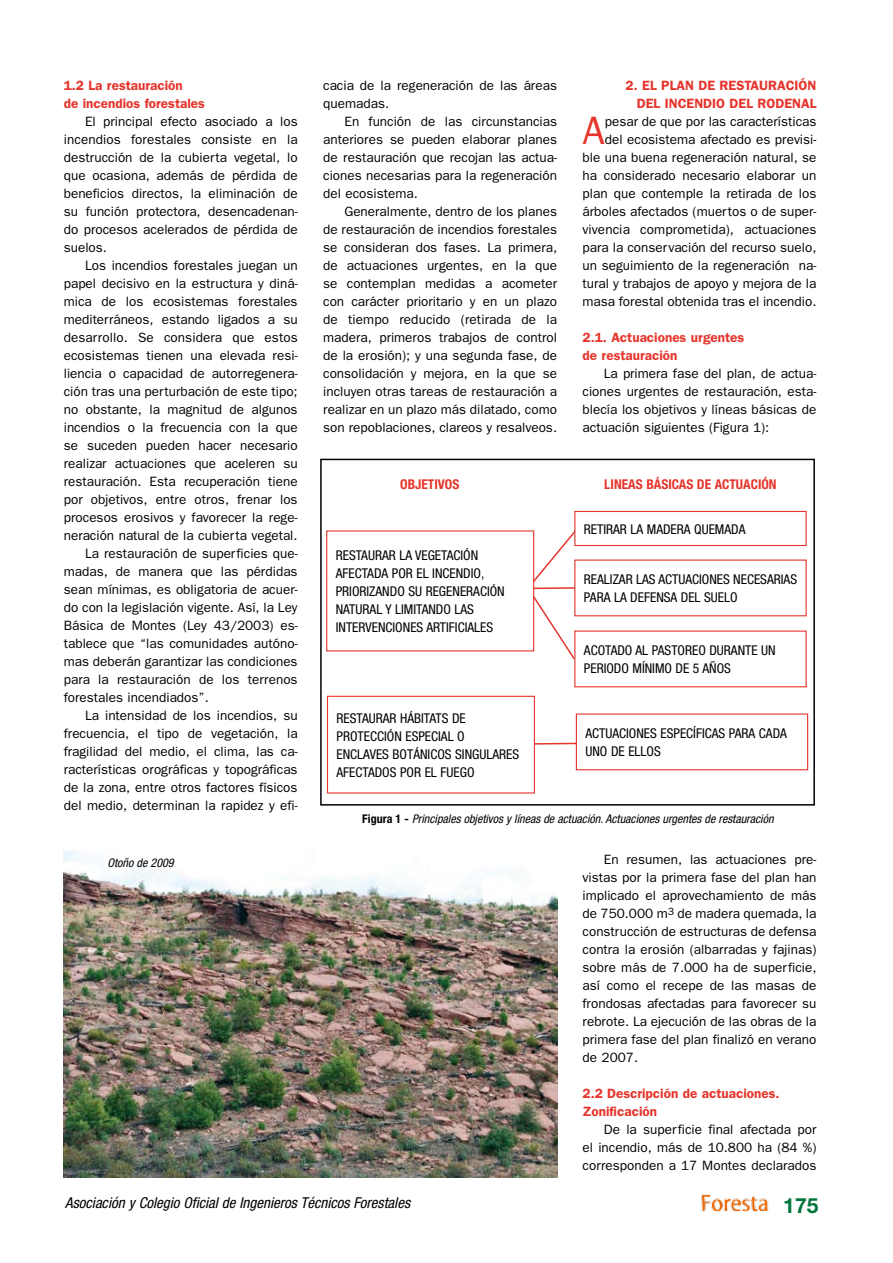
<style>
.page{position:relative;width:893px;height:1263px;background:#fff}
.page>*{position:absolute;margin:0;border:0;box-sizing:border-box;transform-origin:0 0}
.t1{font:39.75px "Franklin Gothic";color:#e5352c}
.t2{font:700 21px "Helvetica Neue";color:#00763b}
.t3{font:italic condensed 15px "Helvetica Neue";color:#000}
.t4{font:13.5px/18px "Franklin Gothic";color:#000;text-align:right}
.t5{font:condensed 13.5px/18px "Helvetica Neue";color:#000}
.t6{font:600 13.5px/18px "Franklin Gothic";color:#e5352c;text-align:right}
.t7{font:700 condensed 13.5px "Helvetica Neue";color:#e5352c}
.t8{font:italic condensed 12px "Helvetica Neue";color:#000}
.s1{font-weight:700;font-style:normal}
</style>
<div class="page">
<img style="left:701px;top:1195px;width:67px;height:17px">
<svg style="left:526px;top:530px;width:52px;height:130px"></svg>
<svg style="left:535px;top:742px;width:41px;height:3px"></svg>
<div style="left:575px;top:511px;width:231px;height:34px;background:#fff"></div>
<div style="left:574px;top:511px;width:233px;height:35px;border:1px solid #e5352c"></div>
<div style="left:575px;top:560px;width:231px;height:56px;background:#fff"></div>
<div style="left:574px;top:559px;width:233px;height:57px;border:1px solid #e5352c"></div>
<div style="left:575px;top:631px;width:231px;height:56px;background:#fff"></div>
<div style="left:574px;top:630px;width:233px;height:57px;border:1px solid #e5352c"></div>
<div style="left:576px;top:713px;width:232px;height:57px;border:1px solid #e5352c"></div>
<div style="left:327px;top:531px;width:207px;height:120px;background:#fff"></div>
<div style="left:326px;top:530px;width:208px;height:121px;border:1px solid #e5352c"></div>
<div style="left:327px;top:696px;width:208px;height:97px;border:1px solid #e5352c"></div>
<div style="left:320px;top:459px;width:495px;height:347px;border:2px solid #000"></div>
<img style="left:64px;top:850px;width:493px;height:327px">
<p class="t6" style="left:64px;top:76px;width:121px">1.2 La restauración</p>
<p class="t6" style="left:64px;top:94px;width:143px">de incendios forestales</p>
<p class="t4" style="left:85px;top:112px;width:214px">El principal efecto asociado a los</p>
<p class="t4" style="left:64px;top:130px;width:235px">incendios forestales consiste en la</p>
<p class="t4" style="left:64px;top:148px;width:235px">destrucción de la cubierta vegetal, lo</p>
<p class="t4" style="left:64px;top:166px;width:235px">que ocasiona, además de pérdida de</p>
<p class="t4" style="left:64px;top:184px;width:235px">beneficios directos, la eliminación de</p>
<p class="t4" style="left:64px;top:202px;width:235px">su función protectora, desencadenan-</p>
<p class="t4" style="left:64px;top:220px;width:235px">do procesos acelerados de pérdida de</p>
<p class="t4" style="left:64px;top:238px;width:45px">suelos.</p>
<p class="t4" style="left:85px;top:256px;width:214px">Los incendios forestales juegan un</p>
<p class="t4" style="left:64px;top:274px;width:235px">papel decisivo en la estructura y diná-</p>
<p class="t4" style="left:64px;top:292px;width:235px">mica de los ecosistemas forestales</p>
<p class="t4" style="left:64px;top:310px;width:235px">mediterráneos, estando ligados a su</p>
<p class="t4" style="left:64px;top:328px;width:236px">desarrollo. Se considera que estos</p>
<p class="t4" style="left:64px;top:346px;width:235px">ecosistemas tienen una elevada resi-</p>
<p class="t4" style="left:64px;top:364px;width:235px">liencia o capacidad de autorregenera-</p>
<p class="t4" style="left:64px;top:382px;width:235px">ción tras una perturbación de este tipo;</p>
<p class="t4" style="left:64px;top:400px;width:235px">no obstante, la magnitud de algunos</p>
<p class="t4" style="left:64px;top:418px;width:235px">incendios o la frecuencia con la que</p>
<p class="t4" style="left:64px;top:436px;width:235px">se suceden pueden hacer necesario</p>
<p class="t4" style="left:64px;top:454px;width:235px">realizar actuaciones que aceleren su</p>
<p class="t4" style="left:64px;top:472px;width:235px">restauración. Esta recuperación tiene</p>
<p class="t4" style="left:64px;top:490px;width:235px">por objetivos, entre otros, frenar los</p>
<p class="t4" style="left:64px;top:508px;width:235px">procesos erosivos y favorecer la rege-</p>
<p class="t4" style="left:64px;top:526px;width:235px">neración natural de la cubierta vegetal.</p>
<p class="t4" style="left:85px;top:544px;width:214px">La restauración de superficies que-</p>
<p class="t4" style="left:64px;top:562px;width:235px">madas, de manera que las pérdidas</p>
<p class="t4" style="left:64px;top:580px;width:235px">sean mínimas, es obligatoria de acuer-</p>
<p class="t4" style="left:64px;top:598px;width:235px">do con la legislación vigente. Así, la Ley</p>
<p class="t4" style="left:64px;top:616px;width:235px">Básica de Montes (Ley 43/2003) es-</p>
<p class="t4" style="left:64px;top:634px;width:235px">tablece que “las comunidades autóno-</p>
<p class="t4" style="left:64px;top:652px;width:235px">mas deberán garantizar las condiciones</p>
<p class="t4" style="left:64px;top:670px;width:235px">para la restauración de los terrenos</p>
<p class="t4" style="left:64px;top:688px;width:147px">forestales incendiados”.</p>
<p class="t4" style="left:85px;top:706px;width:214px">La intensidad de los incendios, su</p>
<p class="t4" style="left:64px;top:724px;width:235px">frecuencia, el tipo de vegetación, la</p>
<p class="t4" style="left:64px;top:742px;width:235px">fragilidad del medio, el clima, las ca-</p>
<p class="t4" style="left:64px;top:760px;width:235px">racterísticas orográficas y topográficas</p>
<p class="t4" style="left:64px;top:778px;width:235px">de la zona, entre otros factores físicos</p>
<p class="t4" style="left:64px;top:796px;width:235px">del medio, determinan la rapidez y efi-</p>
<p class="t8" style="left:107px;top:856px;width:68px">Otoño de 2009</p>
<p class="t4" style="left:323px;top:76px;width:235px">cacia de la regeneración de las áreas</p>
<p class="t4" style="left:323px;top:94px;width:67px">quemadas.</p>
<p class="t4" style="left:344px;top:112px;width:214px">En función de las circunstancias</p>
<p class="t4" style="left:323px;top:130px;width:235px">anteriores se pueden elaborar planes</p>
<p class="t4" style="left:323px;top:148px;width:235px">de restauración que recojan las actua-</p>
<p class="t4" style="left:323px;top:166px;width:235px">ciones necesarias para la regeneración</p>
<p class="t4" style="left:323px;top:184px;width:96px">del ecosistema.</p>
<p class="t4" style="left:344px;top:202px;width:214px">Generalmente, dentro de los planes</p>
<p class="t4" style="left:323px;top:220px;width:235px">de restauración de incendios forestales</p>
<p class="t4" style="left:323px;top:238px;width:235px">se consideran dos fases. La primera,</p>
<p class="t4" style="left:323px;top:256px;width:235px">de actuaciones urgentes, en la que</p>
<p class="t4" style="left:323px;top:274px;width:235px">se contemplan medidas a acometer</p>
<p class="t4" style="left:323px;top:292px;width:235px">con carácter prioritario y en un plazo</p>
<p class="t4" style="left:323px;top:310px;width:235px">de tiempo reducido (retirada de la</p>
<p class="t4" style="left:323px;top:328px;width:235px">madera, primeros trabajos de control</p>
<p class="t4" style="left:323px;top:346px;width:235px">de la erosión); y una segunda fase, de</p>
<p class="t4" style="left:323px;top:364px;width:235px">consolidación y mejora, en la que se</p>
<p class="t4" style="left:323px;top:382px;width:235px">incluyen otras tareas de restauración a</p>
<p class="t4" style="left:323px;top:400px;width:235px">realizar en un plazo más dilatado, como</p>
<p class="t4" style="left:323px;top:418px;width:235px">son repoblaciones, clareos y resalveos.</p>
<p class="t6" style="left:626px;top:76px;width:192px">2. EL PLAN DE RESTAURACIÓN<br>DEL INCENDIO DEL RODENAL</p>
<p class="t4" style="left:583px;top:112px;width:235px">pesar de que por las características<br>del ecosistema afectado es previsi-<br>ble una buena regeneración natural, se ha considerado necesario elaborar un plan que contemple la retirada de los árboles afectados (muertos o de super&shy;vivencia comprometida), actuaciones para la conservación del recurso suelo, un seguimiento de la regeneración na&shy;tural y trabajos de apoyo y mejora de la masa forestal obtenida tras el incendio.</p>
<p class="t6" style="left:583px;top:328px;width:163px">2.1. Actuaciones urgentes</p>
<p class="t6" style="left:583px;top:346px;width:96px">de restauración</p>
<p class="t4" style="left:604px;top:364px;width:214px">La primera fase del plan, de actua-</p>
<p class="t4" style="left:583px;top:382px;width:235px">ciones urgentes de restauración, esta-</p>
<p class="t4" style="left:583px;top:400px;width:235px">blecía los objetivos y líneas básicas de</p>
<p class="t4" style="left:583px;top:418px;width:188px">actuación siguientes (Figura 1):</p>
<p class="t1" style="left:583px;top:108px;width:24px">A</p>
<p class="t7" style="left:400px;top:476px;width:61px">OBJETIVOS</p>
<p class="t7" style="left:604px;top:476px;width:174px">LINEAS BÁSICAS DE ACTUACIÓN</p>
<p class="t5" style="left:336px;top:546px;width:170px">RESTAURAR LA VEGETACIÓN<br>AFECTADA POR EL INCENDIO,<br>PRIORIZANDO SU REGENERACIÓN<br>NATURAL Y LIMITANDO LAS<br>INTERVENCIONES ARTIFICIALES</p>
<p class="t5" style="left:337px;top:709px;width:184px">RESTAURAR HÁBITATS DE<br>PROTECCIÓN ESPECIAL O<br>ENCLAVES BOTÁNICOS SINGULARES<br>AFECTADOS POR EL FUEGO</p>
<p class="t5" style="left:584px;top:520px;width:163px">RETIRAR LA MADERA QUEMADA</p>
<p class="t5" style="left:584px;top:570px;width:215px">REALIZAR LAS ACTUACIONES NECESARIAS<br>PARA LA DEFENSA DEL SUELO</p>
<p class="t5" style="left:584px;top:641px;width:193px">ACOTADO AL PASTOREO DURANTE UN<br>PERIODO MÍNIMO DE 5 AÑOS</p>
<p class="t5" style="left:585px;top:724px;width:203px">ACTUACIONES ESPECÍFICAS PARA CADA<br>UNO DE ELLOS</p>
<p class="t8" style="left:362px;top:812px;width:413px"><span class="s1">Figura 1 -</span> Principales objetivos y líneas de actuación. Actuaciones urgentes de restauración</p>
<p class="t4" style="left:583px;top:850px;width:235px;text-align:justify;text-indent:21px">En resumen, las actuaciones pre&shy;vistas por la primera fase del plan han implicado el aprovechamiento de más de 750.000 m<sup>3</sup> de madera quemada, la construcción de estructuras de defensa contra la erosión (albarradas y fajinas) sobre más de 7.000 ha de superficie, así como el recepe de las masas de frondosas afectadas para favorecer su rebrote. La ejecución de las obras de la primera fase del plan finalizó en verano de 2007.</p>
<p class="t6" style="left:583px;top:1084px;width:198px">2.2 Descripción de actuaciones.</p>
<p class="t6" style="left:583px;top:1102px;width:76px">Zonificación</p>
<p class="t4" style="left:604px;top:1120px;width:214px">De la superficie final afectada por</p>
<p class="t4" style="left:583px;top:1138px;width:235px">el incendio, más de 10.800 ha (84 %)</p>
<p class="t4" style="left:583px;top:1156px;width:235px">corresponden a 17 Montes declarados</p>
<p class="t3" style="left:65px;top:1194px;width:346px">Asociación y Colegio Oficial de Ingenieros Técnicos Forestales</p>
<p class="t2" style="left:783px;top:1192px;width:37px">175</p>
</div>
